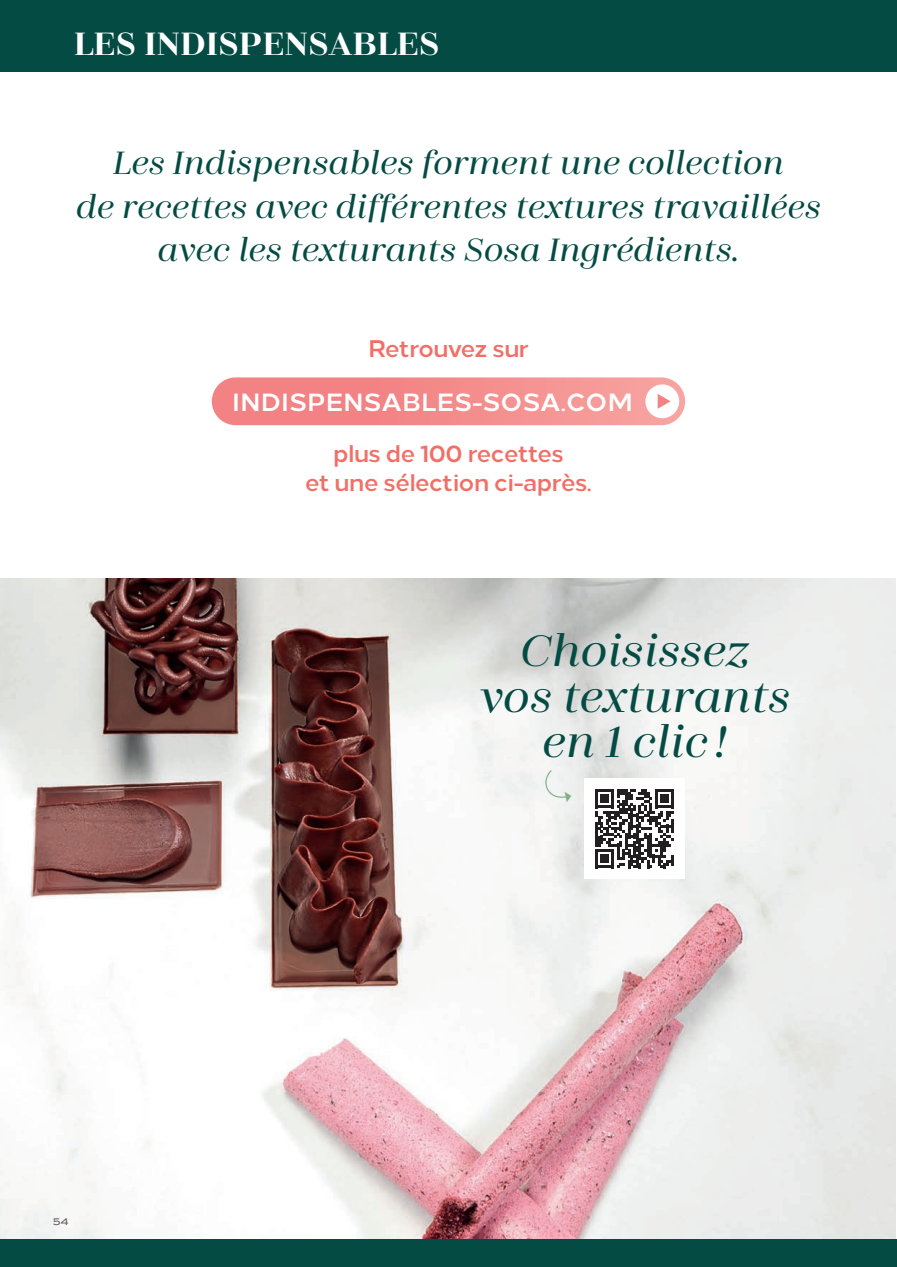
<style>
.page{position:relative;width:897px;height:1267px;background:#fff}
.page>*{position:absolute;margin:0;border:0;box-sizing:border-box;transform-origin:0 0}
.t1{font:italic 500 49.2px/45.2px "Zahrah";color:#044b43;text-align:center}
.t2{font:italic 500 36px/43.2px "Zahrah";color:#044b43;text-align:center}
.Capçalera_nom_família{font:700 36px "Zahrah";letter-spacing:.01em;color:#fff}
.t3{font:700 24.9px "Loew";letter-spacing:.01em;color:#fff}
.t4{font:700 24px/28.8px "Loew";letter-spacing:-.02em;color:#f26f67;text-align:center}
.t5{font:12px "Sweet Sans Pro";color:#57585a}
</style>
<div class="page">
<img style="left:0;top:578px;width:895px;height:661px">
<div style="left:0;top:0;width:896px;height:72px;background:#044b43"></div>
<div style="left:0;top:1239px;width:896px;height:27px;background:#044b43"></div>
<div style="left:212px;top:377px;width:473px;height:48px;background:linear-gradient(to right,#f27a7d,#f6a29f);border-radius:24px"></div>
<div style="left:645px;top:384px;width:34px;height:34px;background:#fff;border-radius:50%"></div>
<svg style="left:657px;top:394px;width:13px;height:15px"></svg>
<svg style="left:540px;top:769px;width:31px;height:33px"></svg>
<div style="left:584px;top:778px;width:100px;height:101px;background:#fff"></div>
<svg style="left:595px;top:789px;width:79px;height:79px"></svg>
<p class="Capçalera_nom_família" style="left:74px;top:23px;width:367px">LES INDISPENSABLES</p>
<p class="t2" style="left:76px;top:141px;width:746px">Les Indispensables forment une collection<br>de recettes avec différentes textures travaillées avec les texturants Sosa Ingrédients.</p>
<p class="t4" style="left:368px;top:331px;width:162px">Retrouvez sur</p>
<p class="t3" style="left:232px;top:381px;width:432px">INDISPENSABLES-SOSA.COMΔΔ</p>
<p class="t4" style="left:305px;top:437px;width:288px">plus de 100 recettes<br>et une sélection ci-après.</p>
<p class="t5" style="left:53px;top:1212px;width:18px">54</p>
<p class="t1" style="left:478px;top:628px;width:313px">Choisissez vos texturants en 1 clic !</p>
</div>
